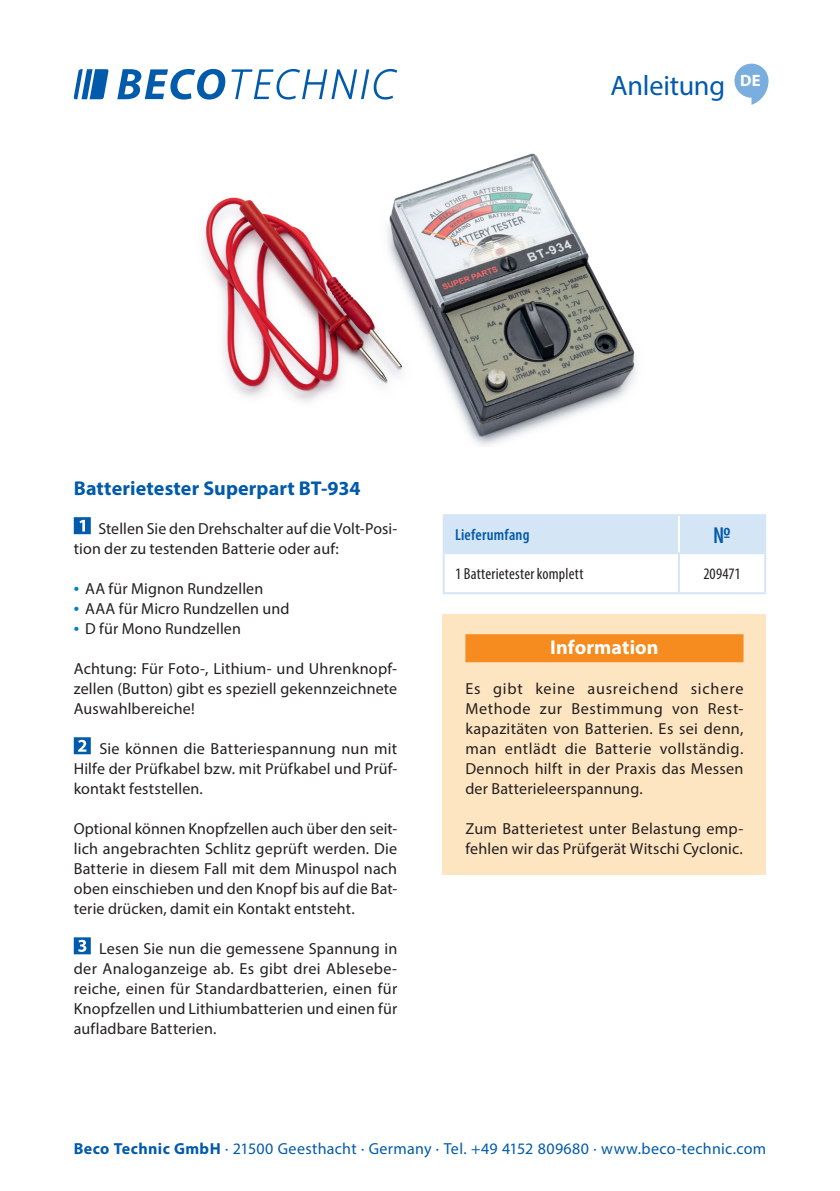
<style>
.page{position:relative;width:840px;height:1191px;background:#fff}
.page>*{position:absolute;margin:0;border:0;box-sizing:border-box;transform-origin:0 0}
.t1{font:28.2px "Myriad Pro";letter-spacing:-.01em;color:#015aaa}
.t2{font:600 condensed 24px "Myriad Pro";color:#015aaa}
.t3{font:700 20px "Myriad Pro";letter-spacing:.005em;color:#015aaa}
.t4{font:700 20px "Myriad Pro";letter-spacing:.005em;color:#fff}
.t5{font:700 16.4px "Myriad Pro";color:#fff}
.t6{font:16px/20px "Myriad Pro";letter-spacing:.01em;color:#231f20;text-align:justify}
.t7{font:16px "Myriad Pro";letter-spacing:.015em;color:#015aaa}
.t8{font:condensed 16px "Myriad Pro";letter-spacing:.01em;color:#231f20}
.t9{font:600 condensed 16px "Myriad Pro";letter-spacing:.015em;color:#015aaa}
.s1{font-weight:700;color:#0080c5}
.s2{font-weight:700}
</style>
<div class="page">
<img style="left:204px;top:154px;width:433px;height:292px">
<div style="left:444px;top:516px;width:319px;height:36px;background:#d4e5f5"></div>
<hr style="left:678px;top:514px;width:87px;height:2px;background:#d4e5f5">
<hr style="left:763px;top:516px;width:2px;height:36px;background:#d4e5f5">
<hr style="left:442px;top:552px;width:236px;height:2px;background:#d4e5f5">
<hr style="left:442px;top:514px;width:236px;height:2px;background:#d4e5f5">
<hr style="left:442px;top:516px;width:2px;height:36px;background:#d4e5f5">
<hr style="left:678px;top:552px;width:87px;height:2px;background:#d4e5f5">
<hr style="left:677px;top:516px;width:2px;height:36px;background:#fff">
<hr style="left:442px;top:554px;width:2px;height:38px;background:#d4e5f5">
<hr style="left:677px;top:554px;width:2px;height:38px;background:#d4e5f5">
<hr style="left:763px;top:554px;width:2px;height:38px;background:#d4e5f5">
<hr style="left:442px;top:592px;width:236px;height:2px;background:#d4e5f5">
<hr style="left:678px;top:592px;width:87px;height:2px;background:#d4e5f5">
<svg style="left:74px;top:517px;width:17px;height:17px"></svg>
<svg style="left:74px;top:737px;width:17px;height:17px"></svg>
<svg style="left:74px;top:937px;width:17px;height:17px"></svg>
<div style="left:442px;top:614px;width:323px;height:260px;background:#fee5c1"></div>
<div style="left:465px;top:634px;width:278px;height:28px;background:#f68b1f"></div>
<svg style="left:734px;top:64px;width:34px;height:41px"></svg>
<svg style="left:117px;top:69px;width:108px;height:31px"></svg>
<svg style="left:231px;top:69px;width:166px;height:31px"></svg>
<svg style="left:73px;top:69px;width:36px;height:30px"></svg>
<h1 class="t1" style="left:610px;top:68px;width:116px">Anleitung</h1>
<p class="t5" style="left:739px;top:70px;width:22px">DE</p>
<p class="t3" style="left:74px;top:475px;width:288px">Batterietester Superpart BT-934</p>
<p class="t6" style="left:74px;top:518px;width:325px;text-indent:25px">Stellen Sie den Drehschalter auf die Volt-Posi&shy;tion der zu testenden Batterie oder auf:</p>
<p class="t6" style="left:74px;top:578px;width:191px"><span class="s1">•</span> AA für Mignon Rundzellen</p>
<p class="t6" style="left:74px;top:598px;width:217px"><span class="s1">•</span> AAA für Micro Rundzellen und</p>
<p class="t6" style="left:74px;top:618px;width:169px"><span class="s1">•</span> D für Mono Rundzellen</p>
<p class="t6" style="left:74px;top:658px;width:325px">Achtung: Für Foto-, Lithium- und Uhrenknopf&shy;zellen (Button) gibt es speziell gekennzeichnete Auswahlbereiche!</p>
<p class="t6" style="left:74px;top:738px;width:325px;text-indent:26px">Sie können die Batteriespannung nun mit Hilfe der Prüfkabel bzw. mit Prüfkabel und Prüf&shy;kontakt feststellen.</p>
<p class="t6" style="left:74px;top:818px;width:325px">Optional können Knopfzellen auch über den seit&shy;lich angebrachten Schlitz geprüft werden. Die Batterie in diesem Fall mit dem Minuspol nach oben einschieben und den Knopf bis auf die Bat&shy;terie drücken, damit ein Kontakt entsteht.</p>
<p class="t6" style="left:74px;top:938px;width:325px;text-indent:25px">Lesen Sie nun die gemessene Spannung in der Analoganzeige ab. Es gibt drei Ablesebe&shy;reiche, einen für Standardbatterien, einen für Knopfzellen und Lithiumbatterien und einen für aufladbare Batterien.</p>
<p class="t9" style="left:455px;top:525px;width:76px">Lieferumfang</p>
<h2 class="t2" style="left:712px;top:520px;width:19px">№</h2>
<p class="t8" style="left:455px;top:564px;width:130px">1 Batterietester komplett</p>
<p class="t8" style="left:703px;top:564px;width:39px">209471</p>
<p class="t4" style="left:550px;top:634px;width:110px">Information</p>
<p class="t6" style="left:465px;top:678px;width:279px">Es gibt keine ausreichend sichere Methode zur Bestimmung von Rest&shy;kapazitäten von Batterien. Es sei denn, man entlädt die Batterie vollständig.<br>Dennoch hilft in der Praxis das Messen der Batterieleerspannung.</p>
<p class="t6" style="left:465px;top:818px;width:279px">Zum Batterietest unter Belastung emp&shy;fehlen wir das Prüfgerät Witschi Cyclonic.</p>
<p class="t7" style="left:74px;top:1139px;width:693px"><span class="s2">Beco Technic GmbH</span> · 21500 Geesthacht · Germany · Tel. +49 4152 809680 · www.beco-technic.com</p>
</div>
